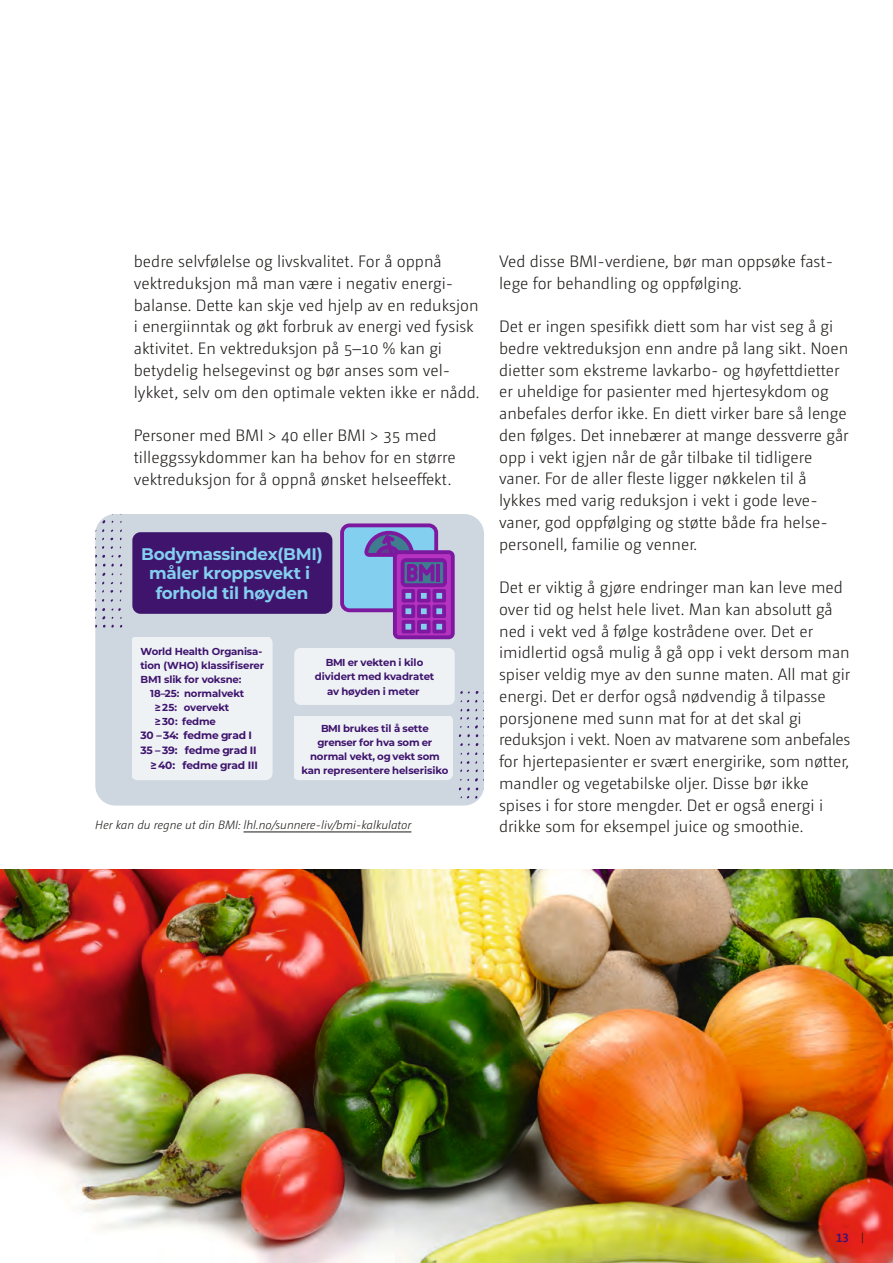
<style>
.page{position:relative;width:893px;height:1263px;background:#fff}
.page>*{position:absolute;margin:0;border:0;box-sizing:border-box;transform-origin:0 0}
.t1{font:700 16.8px/19.2px "Montserrat";letter-spacing:-.015em;color:#83cfef;text-align:center}
.t2{font:300 16.5px/21.8px "Camingo Dos Pro";color:#1b1917}
.t3{font:italic 300 12px "Camingo Dos Pro";color:#1b1917}
.t4{font:700 12px "Camingo Dos Pro";color:#3f146d}
.t5{font:700 10.65px "Montserrat";letter-spacing:-.01em;color:#3f146d}
.t6{font:700 10.05px/14.1px "Montserrat";letter-spacing:-.02em;color:#3f146d;text-align:center}
.s1{font-weight:300;font-size:11.25px;color:#1b1917}
</style>
<div class="page">
<img style="left:0;top:869px;width:893px;height:394px">
<div style="left:95px;top:514px;width:389px;height:291px;background:#ced7df;border-radius:20px"></div>
<div style="left:132px;top:532px;width:200px;height:82px;background:#3f146d;border-radius:8px"></div>
<div style="left:133px;top:638px;width:140px;height:142px;background:#eef2f5"></div>
<svg style="left:99px;top:514px;width:15px;height:9px"></svg>
<svg style="left:95px;top:555px;width:27px;height:12px"></svg>
<svg style="left:95px;top:608px;width:27px;height:20px"></svg>
<svg style="left:460px;top:691px;width:10px;height:3px"></svg>
<svg style="left:459px;top:717px;width:25px;height:20px"></svg>
<svg style="left:460px;top:743px;width:10px;height:3px"></svg>
<svg style="left:459px;top:787px;width:25px;height:11px"></svg>
<svg style="left:460px;top:761px;width:9px;height:11px"></svg>
<svg style="left:475px;top:761px;width:9px;height:11px"></svg>
<div style="left:294px;top:716px;width:159px;height:64px;background:#eef2f5"></div>
<div style="left:294px;top:648px;width:161px;height:57px;background:#eef2f5;border-radius:6px"></div>
<svg style="left:340px;top:523px;width:115px;height:116px"></svg>
<hr style="left:436px;top:564px;width:4px;height:17px;background:#7d199f">
<hr style="left:244px;top:832px;width:167px;height:1px;background:#1b1917">
<p class="t2" style="left:134px;top:250px;width:347px">bedre selvfølelse og livskvalitet. For å oppnå vektreduksjon må man være i negativ energi&shy;balanse. Dette kan skje ved hjelp av en reduksjon i energiinntak og økt forbruk av energi ved fysisk aktivitet. En vektreduksjon på 5–10 % kan gi betydelig helsegevinst og bør anses som vel&shy;lykket, selv om den optimale vekten ikke er nådd.</p>
<p class="t2" style="left:134px;top:424px;width:323px">Personer med BMI &gt; 40 eller BMI &gt; 35 med tilleggssykdommer kan ha behov for en større vektreduksjon for å oppnå ønsket helseeffekt.</p>
<p class="t1" style="left:141px;top:544px;width:183px">Bodymassindex(BMI) måler kroppsvekt i forhold til høyden</p>
<p class="t6" style="left:140px;top:644px;width:125px;line-height:13.6px;text-align:left">World Health Organisa&shy;tion (WHO) klassifiserer<br>BM1 slik for voksne:</p>
<p class="t6" style="left:155px;top:685px;width:91px;text-align:left;text-indent:-5px">18–25: normalvekt ≥ 25: overvekt<br>≥ 30: fedme</p>
<p class="t5" style="left:141px;top:728px;width:113px">30 – 34: fedme grad I</p>
<p class="t5" style="left:141px;top:743px;width:118px">35 – 39: fedme grad II</p>
<p class="t5" style="left:150px;top:758px;width:109px">≥ 40: fedme grad III</p>
<p class="t6" style="left:315px;top:655px;width:121px">BMI er vekten i kilo dividert med kvadratet av høyden i meter</p>
<p class="t6" style="left:302px;top:720px;width:148px">BMI brukes til å sette grenser for hva som er normal vekt, og vekt som kan representere helserisiko</p>
<p class="t3" style="left:95px;top:818px;width:318px">Her kan du regne ut din BMI: lhl.no/sunnere-liv/bmi-kalkulator</p>
<p class="t2" style="left:499px;top:250px;width:333px">Ved disse BMI-verdiene, bør man oppsøke fast&shy;lege for behandling og oppfølging.</p>
<p class="t2" style="left:499px;top:316px;width:351px">Det er ingen spesifikk diett som har vist seg å gi bedre vektreduksjon enn andre på lang sikt. Noen dietter som ekstreme lavkarbo- og høyfettdietter er uheldige for pasienter med hjertesykdom og anbefales derfor ikke. En diett virker bare så lenge den følges. Det innebærer at mange dessverre går opp i vekt igjen når de går tilbake til tidligere vaner. For de aller fleste ligger nøkkelen til å lykkes med varig reduksjon i vekt i gode leve&shy;vaner, god oppfølging og støtte både fra helse&shy;personell, familie og venner.</p>
<p class="t2" style="left:499px;top:577px;width:353px">Det er viktig å gjøre endringer man kan leve med over tid og helst hele livet. Man kan absolutt gå ned i vekt ved å følge kostrådene over. Det er imidlertid også mulig å gå opp i vekt dersom man spiser veldig mye av den sunne maten. All mat gir energi. Det er derfor også nødvendig å tilpasse porsjonene med sunn mat for at det skal gi reduksjon i vekt. Noen av matvarene som anbefales for hjertepasienter er svært energirike, som nøtter, mandler og vegetabilske oljer. Disse bør ikke spises i for store mengder. Det er også energi i drikke som for eksempel juice og smoothie.</p>
<p class="t4" style="left:836px;top:1231px;width:29px">13 <span class="s1">|</span></p>
</div>
